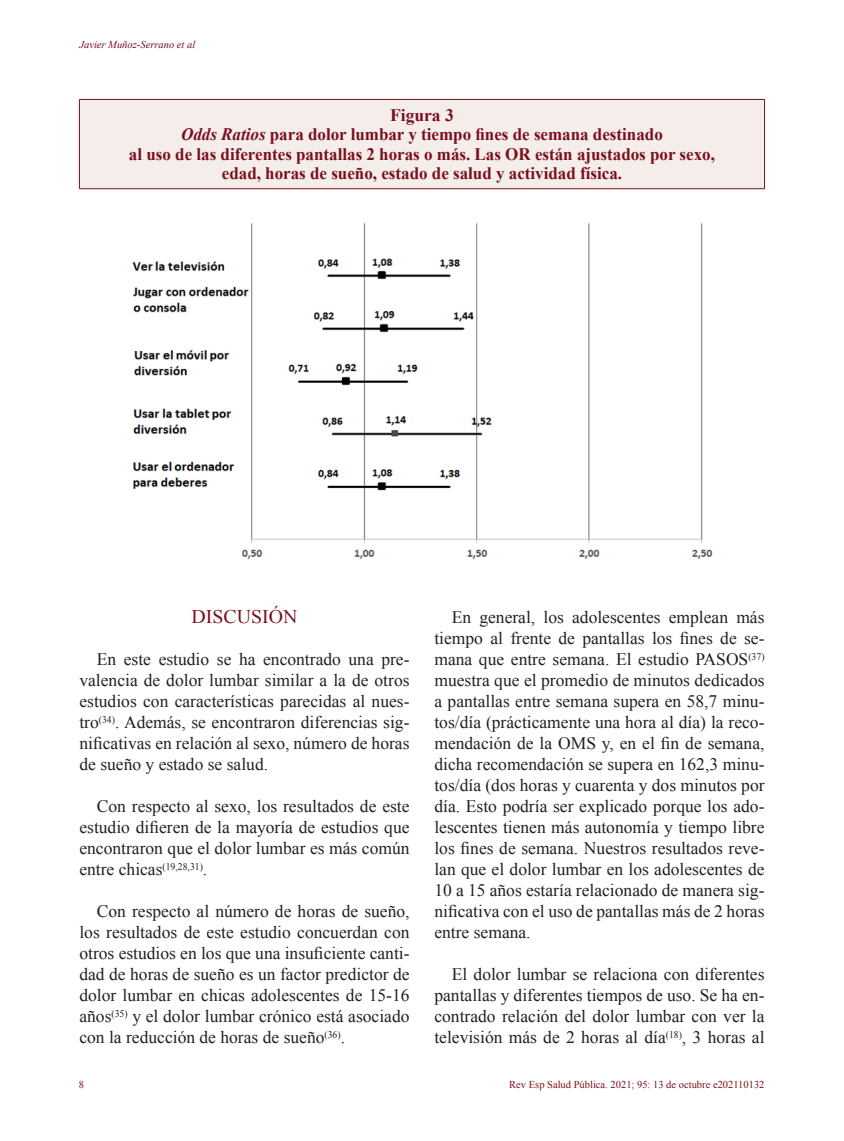
<style>
.page{position:relative;width:844px;height:1141px;background:#fff}
.page>*{position:absolute;margin:0;border:0;box-sizing:border-box;transform-origin:0 0}
.t1{font:19.25px "Times New Roman";color:#79101e}
.t2{font:17.5px/21px "Times New Roman";color:#231f20;text-align:justify}
.t3{font:700 17.5px/19.2px "Times New Roman";color:#79101e;text-align:center}
.t4{font:10.5px "Times New Roman";color:#79101e}
.t5{font:italic 10.5px "Times New Roman";color:#730b23}
.s1{font-style:italic}
</style>
<div class="page">
<div style="left:79px;top:99px;width:685px;height:90px;background:#f4edea"></div>
<hr style="left:79px;top:100px;width:1px;height:89px;background:#79101e">
<hr style="left:764px;top:100px;width:1px;height:89px;background:#79101e">
<hr style="left:79px;top:99px;width:685px;height:1px;background:#79101e">
<hr style="left:79px;top:188px;width:685px;height:1px;background:#79101e">
<img style="left:132px;top:223px;width:581px;height:336px">
<p class="t5" style="left:79px;top:38px;width:117px">Javier Muñoz-Serrano et al</p>
<p class="t3" style="left:129px;top:105px;width:587px">Figura 3<br><span class="s1">Odds Ratios</span> para dolor lumbar y tiempo fines de semana destinado<br>al uso de las diferentes pantallas 2 horas o más. Las OR están ajustados por sexo, edad, horas de sueño, estado de salud y actividad física.</p>
<p class="t1" style="left:191px;top:604px;width:107px">DISCUSIÓN</p>
<p class="t2" style="left:79px;top:649px;width:331px;text-indent:17px">En este estudio se ha encontrado una pre&shy;valencia de dolor lumbar similar a la de otros estudios con características parecidas al nues&shy;tro<sup>(34)</sup>. Además, se encontraron diferencias sig&shy;nificativas en relación al sexo, número de horas de sueño y estado se salud.</p>
<p class="t2" style="left:79px;top:796px;width:331px;text-indent:17px">Con respecto al sexo, los resultados de este estudio difieren de la mayoría de estudios que encontraron que el dolor lumbar es más común entre chicas<sup>(19,28,31)</sup>.</p>
<p class="t2" style="left:79px;top:901px;width:331px;text-indent:17px">Con respecto al número de horas de sueño, los resultados de este estudio concuerdan con otros estudios en los que una insuficiente canti&shy;dad de horas de sueño es un factor predictor de dolor lumbar en chicas adolescentes de 15-16 años<sup>(35)</sup> y el dolor lumbar crónico está asociado con la reducción de horas de sueño<sup>(36)</sup>.</p>
<p class="t2" style="left:434px;top:607px;width:331px;text-indent:17px">En general, los adolescentes emplean más tiempo al frente de pantallas los fines de se&shy;mana que entre semana. El estudio PASOS<sup>(37) </sup>muestra que el promedio de minutos dedicados a pantallas entre semana supera en 58,7 minu&shy;tos/día (prácticamente una hora al día) la reco&shy;mendación de la OMS y, en el fin de semana, dicha recomendación se supera en 162,3 minu&shy;tos/día (dos horas y cuarenta y dos minutos por día. Esto podría ser explicado porque los ado&shy;lescentes tienen más autonomía y tiempo libre los fines de semana. Nuestros resultados reve&shy;lan que el dolor lumbar en los adolescentes de 10 a 15 años estaría relacionado de manera sig&shy;nificativa con el uso de pantallas más de 2 horas entre semana.</p>
<p class="t2" style="left:434px;top:964px;width:331px;text-indent:17px">El dolor lumbar se relaciona con diferentes pantallas y diferentes tiempos de uso. Se ha en&shy;contrado relación del dolor lumbar con ver la televisión más de 2 horas al día<sup>(18)</sup>, 3 horas al</p>
<p class="t4" style="left:79px;top:1077px;width:7px">8</p>
<p class="t4" style="left:509px;top:1077px;width:257px">Rev Esp Salud Pública. 2021; 95: 13 de octubre e202110132</p>
</div>
